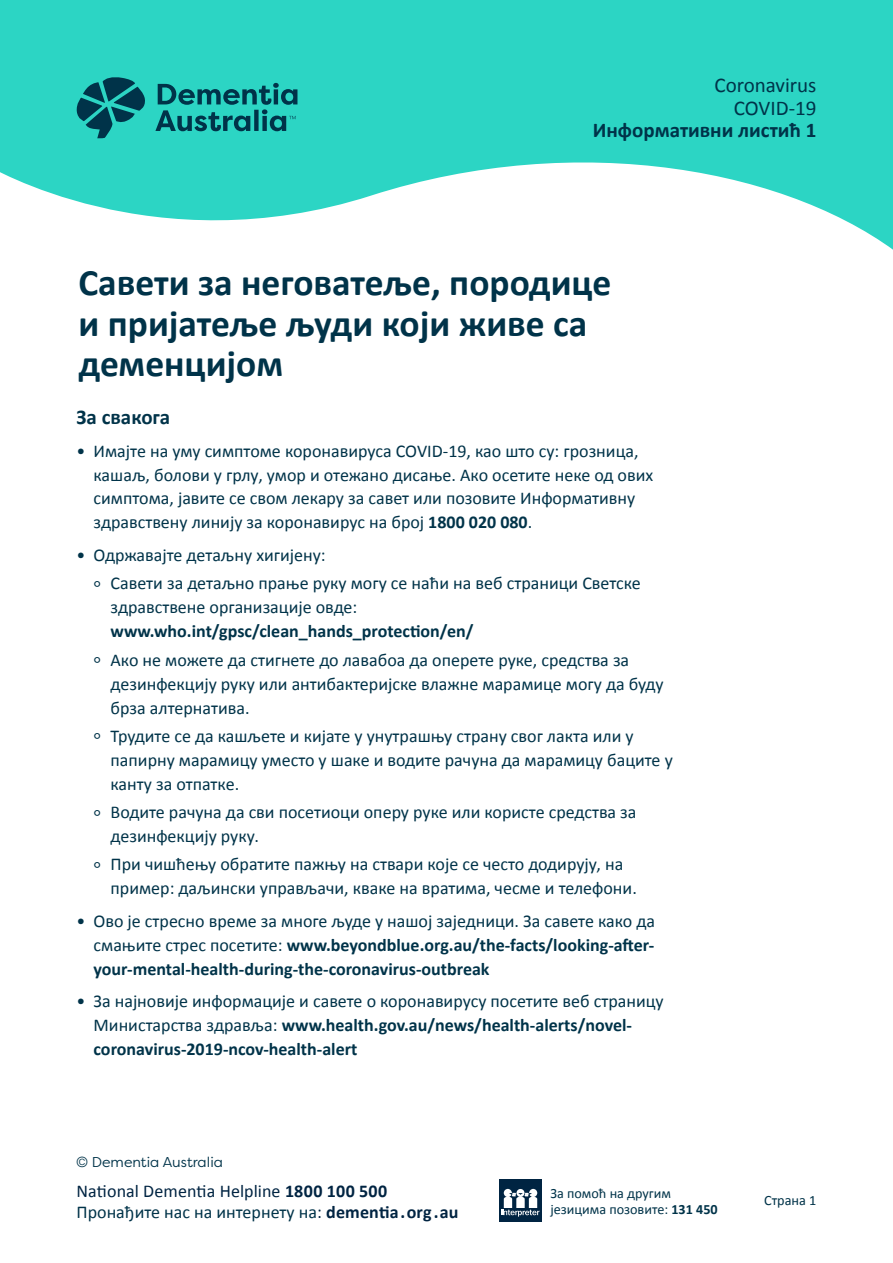
<style>
.page{position:relative;width:893px;height:1263px;background:#fff}
.page>*{position:absolute;margin:0;border:0;box-sizing:border-box;transform-origin:0 0}
.t1{font:700 37.5px/40.5px "Calibri";color:#003349}
.t2{font:700 21px "Calibri";color:#003349}
.t3{font:21px/22.5px "Calibri";color:#003349;text-align:right}
.t4{font:18px/24px "Calibri";color:#003349}
.t5{font:700 18px/24px "Calibri";color:#003349;text-align:justify}
.t6{font:18px/21.8px "Calibri";color:#002442}
.t7{font:14.25px "Filson Pro";color:#003349}
.t8{font:14.25px "Calibri";color:#003349}
.t9{font:14.1px/15.8px "Calibri";color:#003349}
.s1{font-weight:700}
.s2{font-family:"Filson Pro"}
.s3{font-weight:400}
.s4{font-family:"Helvetica Neue LT Pro";font-weight:300}
.s5{color:#003349}
</style>
<div class="page">
<svg style="left:0;top:0;width:893px;height:250px;fill:#2cd5c4"></svg>
<svg style="left:76px;top:76px;width:221px;height:63px;background:#1d9f9b"></svg>
<div style="left:499px;top:1179px;width:43px;height:43px;background:#002442"></div>
<svg style="left:501px;top:1189px;width:38px;height:27px"></svg>
<p class="t3" style="left:714px;top:73px;width:103px">Coronavirus<br>COVID-19</p>
<p class="t2" style="left:593px;top:115px;width:225px">Информативни листић 1</p>
<h1 class="t1" style="left:78px;top:261px;width:534px">Савети за неговатеље, породице и пријатеље људи који живе са деменцијом</h1>
<p class="t2" style="left:77px;top:402px;width:95px">За свакога</p>
<p class="t4" style="left:94px;top:438px;width:561px;text-indent:-17px">• Имајте на уму симптоме коронавируса COVID-19, као што су: грозница, кашаљ, болови у грлу, умор и отежано дисање. Ако осетите неке од ових симптома, јавите се свом лекару за савет или позовите Информативну здравствену линију за коронавирус на број <span class="s1">1800 020 080</span>.</p>
<p class="t4" style="left:94px;top:540px;width:549px;line-height:28.2px;text-indent:-17px">• Одржавајте детаљну хигијену:<br><span class="s2">°</span> Савети за детаљно прање руку могу се наћи на веб страници Светске</p>
<p class="t4" style="left:111px;top:595px;width:248px">здравствене организације овде:</p>
<p class="t4" style="left:94px;top:617px;width:537px;line-height:28.2px;text-indent:17px"><span class="s1">www.who.int/gpsc/clean_hands_protection/en/<br></span><span class="s2">°</span> Ако не можете да стигнете до лавабоа да оперете руке, средства за</p>
<p class="t4" style="left:111px;top:671px;width:555px">дезинфекцију руку или антибактеријске влажне марамице могу да буду брза алтернатива.</p>
<p class="t4" style="left:111px;top:723px;width:564px;text-indent:-17px"><span class="s2">°</span> Трудите се да кашљете и кијате у унутрашњу страну свог лакта или у папирну марамицу уместо у шаке и водите рачуна да марамицу баците у канту за отпатке.</p>
<p class="t4" style="left:111px;top:799px;width:527px;text-indent:-17px"><span class="s2">°</span> Водите рачуна да сви посетиоци оперу руке или користе средства за дезинфекцију руку.</p>
<p class="t4" style="left:111px;top:852px;width:528px;text-indent:-17px"><span class="s2">°</span> При чишћењу обратите пажњу на ствари које се често додирују, на пример: даљински управљачи, кваке на вратима, чесме и телефони.</p>
<p class="t5" style="left:94px;top:908px;width:563px;text-indent:-17px"><span class="s3">• Ово је стресно време за многе људе у нашој заједници. За савете како да смањите стрес посетите:</span> www.beyondblue.org.au/the-facts/looking-after&shy;your-mental-health-during-the-coronavirus-outbreak</p>
<p class="t4" style="left:94px;top:989px;width:571px;text-indent:-17px">• За најновије информације и савете о коронавирусу посетите веб страницу<br>Министарства здравља: <span class="s1">www.health.gov.au/news/health-alerts/novel&shy;coronavirus-2019-ncov-health-alert</span></p>
<p class="t7" style="left:77px;top:1152px;width:148px"><span class="s4">©</span> Dementia Australia</p>
<p class="t6" style="left:77px;top:1179px;width:383px">National Dementia Helpline <span class="s1">1800 100 500<br></span><span class="s5">Пронађите нас на интернету на</span>: <span class="s1">dementia . org . au</span></p>
<p class="t9" style="left:550px;top:1185px;width:169px">За помоћ на другим језицима позовите: <span class="s1">131 450</span></p>
<p class="t8" style="left:764px;top:1190px;width:54px">Страна 1</p>
</div>
